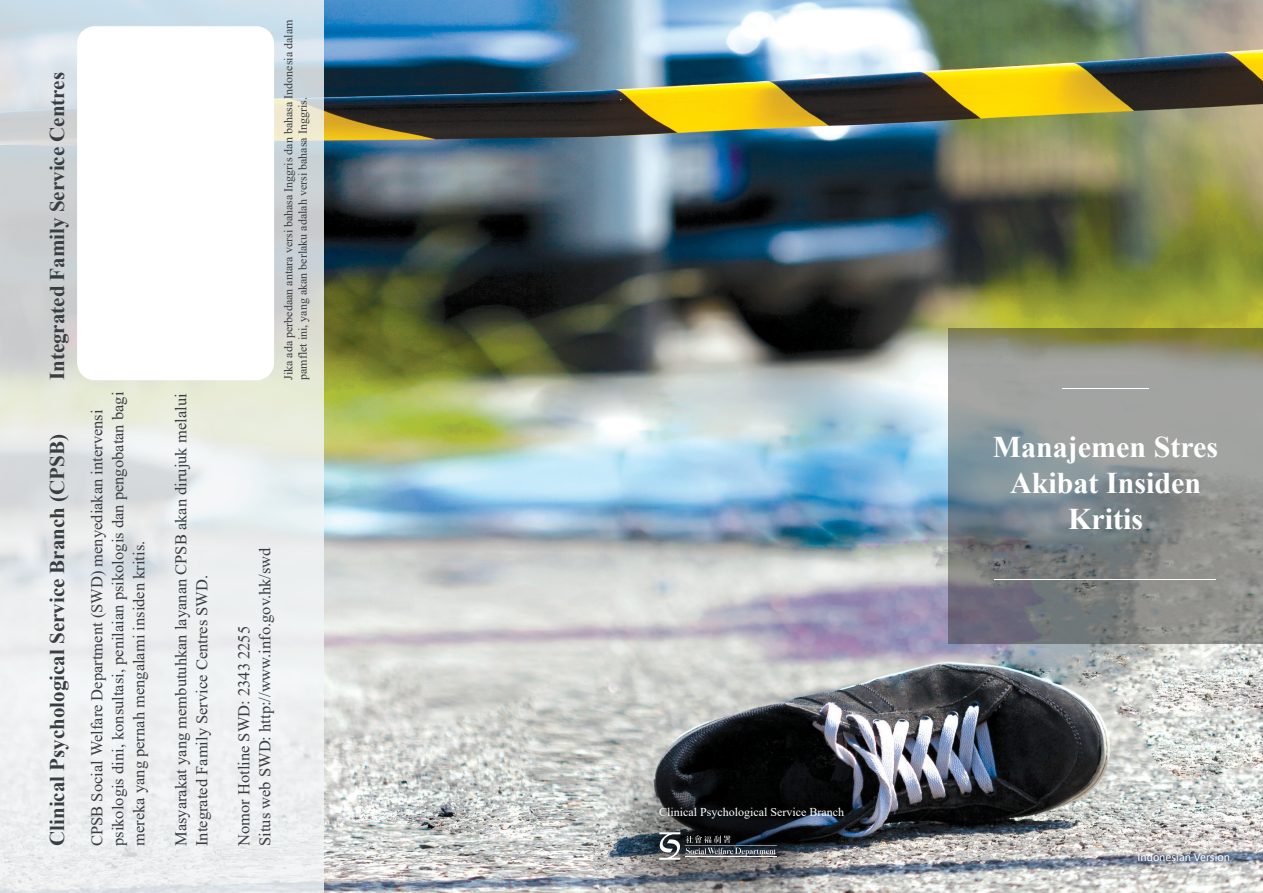
<style>
.page{position:relative;width:1263px;height:893px;background:#fff}
.page>*{position:absolute;margin:0;border:0;box-sizing:border-box;transform-origin:0 0}
.t1{font:700 30px/36px "Times New Roman";color:#fff;text-align:center}
.t2{font:700 21px "Times New Roman";color:#383d42}
.t3{font:16.5px/21px "Times New Roman";color:#383d42}
.t4{font:12px/14.4px "Times New Roman";color:#383d42}
.t5{font:12px "Times New Roman";color:#fff}
.t6{font:12px "Calibri";color:#fff}
</style>
<div class="page">
<img style="left:324px;top:0;width:939px;height:893px">
<svg style="left:948px;top:328px;width:315px;height:315px;background:#8a8e8b"></svg>
<hr style="left:1062px;top:388px;width:86px;height:1px;background:#fff">
<hr style="left:994px;top:579px;width:221px;height:1px;background:#fff">
<svg style="left:0;top:0;width:324px;height:893px;fill:#eaeded"></svg>
<div style="left:77px;top:26px;width:197px;height:354px;background:#fff;border-radius:18px"></div>
<img style="left:569px;top:723px;width:302px;height:170px">
<svg style="left:659px;top:832px;width:118px;height:28px;background:#4e5357"></svg>
<p class="t2" style="left:42px;top:380px;width:310px;rotate:-90deg">Integrated Family Service Centres</p>
<p class="t2" style="left:42px;top:846px;width:413px;rotate:-90deg">Clinical Psychological Service Branch (CPSB)</p>
<p class="t3" style="left:86px;top:846px;width:456px;rotate:-90deg">CPSB Social Welfare Department (SWD) menyediakan intervensi psikologis dini, konsultasi, penilaian psikologis dan pengobatan bagi mereka yang pernah mengalami insiden kritis.</p>
<p class="t3" style="left:170px;top:846px;width:454px;rotate:-90deg">Masyarakat yang membutuhkan layanan CPSB akan dirujuk melalui<br>Integrated Family Service Centres SWD.</p>
<p class="t4" style="left:281px;top:380px;width:362px;rotate:-90deg">Jika ada perbedaan antara versi bahasa Inggris dan bahasa Indonesia dalam pamflet ini, yang akan berlaku adalah versi bahasa Inggris.</p>
<p class="t3" style="left:233px;top:846px;width:300px;rotate:-90deg">Nomor Hotline SWD: 2343 2255<br>Situs web SWD: http://www.info.gov.hk/swd</p>
<p class="t5" style="left:659px;top:804px;width:186px">Clinical Psychological Service Branch</p>
<h1 class="t1" style="left:993px;top:428px;width:227px">Manajemen Stres<br>Akibat Insiden<br>Kritis</h1>
<p class="t6" style="left:1137px;top:848px;width:94px">Indonesian Version</p>
</div>
